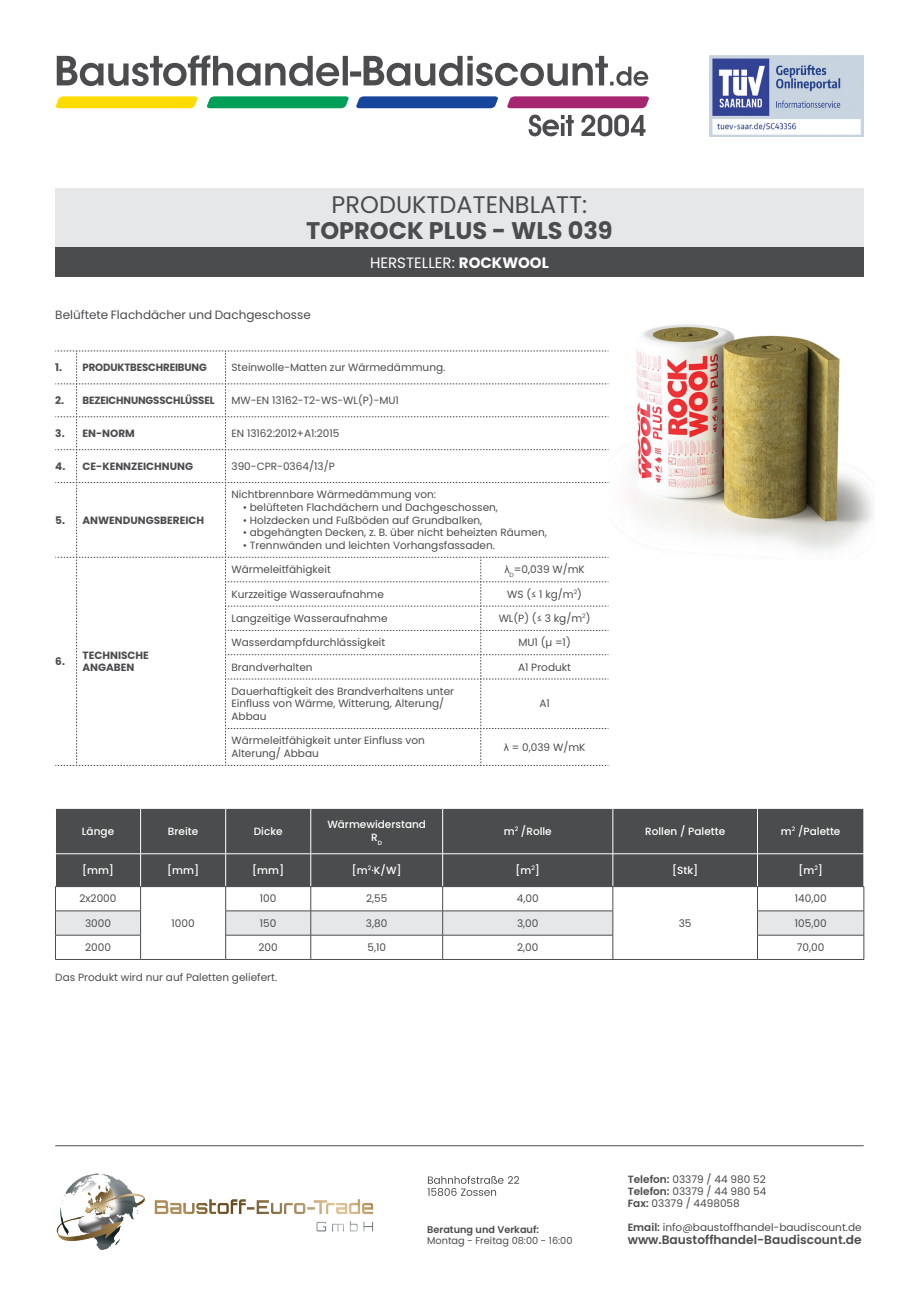
<style>
.page{position:relative;width:919px;height:1289px;background:#fff}
.page>*{position:absolute;margin:0;border:0;box-sizing:border-box;transform-origin:0 0}
.t1{font:24px "Poppins";color:#4b4c4d}
.t2{font:700 24px "Poppins";color:#4b4c4d}
.t3{font:15px "Poppins";color:#fff}
.t4{font:600 12.15px "Poppins";color:#4b4c4d}
.t5{font:12px "Poppins";color:#4b4c4d}
.t6{font:10.5px/12.6px "Poppins";color:#4b4c4d}
.t7{font:700 10.5px "Poppins";color:#4b4c4d}
.t8{font:500 10.5px "Poppins";color:#fff}
.t9{font:9.75px "Poppins";color:#4b4c4d}
.t10{font:600 9.75px "Poppins";color:#4b4c4d}
.s1{font-weight:700}
.s2{font-family:"Arial Unicode MS"}
.s3{font-weight:600}
</style>
<div class="page">
<div style="left:55px;top:188px;width:808px;height:59px;background:#e6e7e9"></div>
<div style="left:55px;top:247px;width:808px;height:30px;background:#4b4c4d"></div>
<hr style="left:55px;top:1145px;width:808px;height:1px;background:#4b4c4d">
<img style="left:56px;top:1173px;width:318px;height:77px">
<img style="left:709px;top:55px;width:154px;height:81px">
<svg style="left:645px;top:96px;width:4px;height:11px"></svg>
<svg style="left:57px;top:55px;width:588px;height:82px"></svg>
<svg style="left:199px;top:55px;width:449px;height:31px"></svg>
<svg style="left:427px;top:1175px;width:92px;height:20px"></svg>
<svg style="left:55px;top:351px;width:553px;height:415px"></svg>
<img style="left:629px;top:324px;width:245px;height:228px">
<div style="left:56px;top:809px;width:807px;height:77px;background:#4b4c4d"></div>
<hr style="left:140px;top:808px;width:1px;height:45px;background:#fff">
<hr style="left:225px;top:808px;width:1px;height:45px;background:#fff">
<hr style="left:310px;top:808px;width:1px;height:45px;background:#fff">
<hr style="left:442px;top:808px;width:1px;height:45px;background:#fff">
<hr style="left:612px;top:808px;width:1px;height:45px;background:#fff">
<hr style="left:757px;top:808px;width:1px;height:45px;background:#fff">
<hr style="left:55px;top:853px;width:86px;height:1px;background:#fff">
<hr style="left:141px;top:853px;width:85px;height:1px;background:#fff">
<hr style="left:140px;top:854px;width:1px;height:32px;background:#fff">
<hr style="left:226px;top:853px;width:85px;height:1px;background:#fff">
<hr style="left:225px;top:854px;width:1px;height:32px;background:#fff">
<hr style="left:311px;top:853px;width:131px;height:1px;background:#fff">
<hr style="left:310px;top:854px;width:1px;height:32px;background:#fff">
<hr style="left:442px;top:853px;width:170px;height:1px;background:#fff">
<hr style="left:442px;top:854px;width:1px;height:32px;background:#fff">
<hr style="left:612px;top:853px;width:145px;height:1px;background:#fff">
<hr style="left:612px;top:854px;width:1px;height:32px;background:#fff">
<hr style="left:757px;top:853px;width:107px;height:1px;background:#fff">
<hr style="left:757px;top:854px;width:1px;height:32px;background:#fff">
<svg style="left:55px;top:886px;width:809px;height:73px"></svg>
<hr style="left:55px;top:959px;width:86px;height:1px;background:#4b4c4d">
<hr style="left:141px;top:959px;width:85px;height:1px;background:#4b4c4d">
<hr style="left:226px;top:959px;width:85px;height:1px;background:#4b4c4d">
<hr style="left:311px;top:959px;width:131px;height:1px;background:#4b4c4d">
<hr style="left:442px;top:959px;width:170px;height:1px;background:#4b4c4d">
<hr style="left:612px;top:959px;width:145px;height:1px;background:#4b4c4d">
<hr style="left:757px;top:959px;width:107px;height:1px;background:#4b4c4d">
<p class="t1" style="left:331px;top:191px;width:257px">PRODUKTDATENBLATT:</p>
<p class="t2" style="left:306px;top:216px;width:308px">TOPROCK PLUS - WLS 039</p>
<p class="t3" style="left:370px;top:254px;width:180px">HERSTELLER: <span class="s1">ROCKWOOL</span></p>
<p class="t5" style="left:55px;top:308px;width:257px">Belüftete Flachdächer und Dachgeschosse</p>
<p class="t7" style="left:55px;top:361px;width:8px">1.</p>
<p class="t7" style="left:83px;top:361px;width:126px">PRODUKTBESCHREIBUNG</p>
<p class="t6" style="left:231px;top:361px;width:215px">Steinwolle-Matten zur Wärmedämmung.</p>
<p class="t7" style="left:55px;top:394px;width:10px">2.</p>
<p class="t7" style="left:83px;top:394px;width:133px">BEZEICHNUNGSSCHLÜSSEL</p>
<p class="t6" style="left:231px;top:394px;width:169px">MW-EN 13162-T2-WS-WL(P)-MU1</p>
<p class="t7" style="left:55px;top:427px;width:11px">3.</p>
<p class="t7" style="left:83px;top:427px;width:54px">EN-NORM</p>
<p class="t6" style="left:231px;top:427px;width:109px">EN 13162:2012+A1:2015</p>
<p class="t7" style="left:55px;top:460px;width:12px">4.</p>
<p class="t7" style="left:83px;top:460px;width:112px">CE-KENNZEICHNUNG</p>
<p class="t6" style="left:231px;top:460px;width:105px">390-CPR-0364/13/P</p>
<p class="t7" style="left:55px;top:514px;width:11px">5.</p>
<p class="t7" style="left:83px;top:514px;width:123px">ANWENDUNGSBEREICH</p>
<p class="t7" style="left:55px;top:655px;width:11px">6.</p>
<p class="t7" style="left:83px;top:649px;width:68px">TECHNISCHE</p>
<p class="t7" style="left:83px;top:661px;width:53px">ANGABEN</p>
<p class="t6" style="left:231px;top:488px;width:206px">Nichtbrennbare Wärmedämmung von:</p>
<p class="t6" style="left:243px;top:501px;width:257px">• belüfteten Flachdächern und Dachgeschossen,</p>
<p class="t6" style="left:243px;top:513px;width:241px">• Holzdecken und Fußböden auf Grundbalken,</p>
<p class="t6" style="left:243px;top:526px;width:305px">• abgehängten Decken, z. B. über nicht beheizten Räumen,</p>
<p class="t6" style="left:243px;top:539px;width:254px">• Trennwänden und leichten Vorhangsfassaden.</p>
<p class="t6" style="left:231px;top:563px;width:101px">Wärmeleitfähigkeit</p>
<p class="t6" style="left:504px;top:563px;width:82px"><span class="s2">λ</span><sub>D</sub>=0,039 W/mK</p>
<p class="t6" style="left:231px;top:587px;width:154px">Kurzzeitige Wasseraufnahme</p>
<p class="t6" style="left:507px;top:587px;width:76px">WS (≤ 1 kg/m<sup>2</sup>)</p>
<p class="t6" style="left:231px;top:612px;width:158px">Langzeitige Wasseraufnahme</p>
<p class="t6" style="left:498px;top:612px;width:93px">WL(P) (≤ 3 kg/m<sup>2</sup>)</p>
<p class="t6" style="left:231px;top:636px;width:155px">Wasserdampfdurchlässigkeit</p>
<p class="t6" style="left:518px;top:636px;width:54px">MU1 (µ =1)</p>
<p class="t6" style="left:231px;top:660px;width:83px">Brandverhalten</p>
<p class="t6" style="left:518px;top:660px;width:55px">A1 Produkt</p>
<p class="t6" style="left:231px;top:685px;width:224px">Dauerhaftigkeit des Brandverhaltens unter<br>Einfluss von Wärme, Witterung, Alterung/<br>Abbau</p>
<p class="t6" style="left:539px;top:697px;width:12px">A1</p>
<p class="t6" style="left:231px;top:734px;width:195px">Wärmeleitfähigkeit unter Einfluss von<br>Alterung/ Abbau</p>
<p class="t6" style="left:503px;top:740px;width:83px"><span class="s2">λ</span> = 0,039 W/mK</p>
<p class="t8" style="left:82px;top:825px;width:34px">Länge</p>
<p class="t8" style="left:168px;top:825px;width:32px">Breite</p>
<p class="t8" style="left:254px;top:825px;width:30px">Dicke</p>
<p class="t8" style="left:327px;top:818px;width:100px">Wärmewiderstand</p>
<p class="t8" style="left:371px;top:831px;width:12px">R<sub>D</sub></p>
<p class="t8" style="left:503px;top:825px;width:49px">m<sup>2</sup> /Rolle</p>
<p class="t8" style="left:645px;top:825px;width:81px">Rollen / Palette</p>
<p class="t8" style="left:780px;top:825px;width:61px">m<sup>2</sup> /Palette</p>
<p class="t8" style="left:82px;top:864px;width:33px">[mm]</p>
<p class="t8" style="left:167px;top:864px;width:33px">[mm]</p>
<p class="t8" style="left:252px;top:864px;width:33px">[mm]</p>
<p class="t8" style="left:352px;top:864px;width:51px">[m<sup>2</sup>·K/W]</p>
<p class="t8" style="left:515px;top:864px;width:26px">[m<sup>2</sup>]</p>
<p class="t8" style="left:672px;top:864px;width:28px">[Stk]</p>
<p class="t8" style="left:798px;top:864px;width:26px">[m<sup>2</sup>]</p>
<p class="t6" style="left:80px;top:892px;width:38px">2x2000</p>
<p class="t6" style="left:171px;top:916px;width:25px">1000</p>
<p class="t6" style="left:260px;top:892px;width:18px">100</p>
<p class="t6" style="left:366px;top:892px;width:23px">2,55</p>
<p class="t6" style="left:516px;top:892px;width:23px">4,00</p>
<p class="t6" style="left:794px;top:892px;width:33px">140,00</p>
<p class="t6" style="left:85px;top:916px;width:27px">3000</p>
<p class="t6" style="left:260px;top:916px;width:18px">150</p>
<p class="t6" style="left:366px;top:916px;width:23px">3,80</p>
<p class="t6" style="left:517px;top:916px;width:23px">3,00</p>
<p class="t6" style="left:794px;top:916px;width:33px">105,00</p>
<p class="t6" style="left:85px;top:941px;width:27px">2000</p>
<p class="t6" style="left:258px;top:941px;width:21px">200</p>
<p class="t6" style="left:367px;top:941px;width:20px">5,10</p>
<p class="t6" style="left:517px;top:941px;width:23px">2,00</p>
<p class="t6" style="left:796px;top:941px;width:29px">70,00</p>
<p class="t6" style="left:55px;top:971px;width:223px">Das Produkt wird nur auf Paletten geliefert.</p>
<p class="t6" style="left:678px;top:916px;width:14px">35</p>
<p class="t10" style="left:427px;top:1223px;width:113px">Beratung und Verkauf:</p>
<p class="t9" style="left:427px;top:1235px;width:147px">Montag - Freitag 08:00 - 16:00</p>
<p class="t6" style="left:627px;top:1173px;width:140px;line-height:12px;text-align:justify"><span class="s3">Telefon:</span> 03379 / 44 980 52<br><span class="s3">Telefon:</span> 03379 / 44 980 54<br><span class="s3">Fax:</span> 03379 / 4498058</p>
<p class="t6" style="left:627px;top:1220px;width:235px"><span class="s3">Email:</span> info@baustoffhandel-baudiscount.de</p>
<p class="t4" style="left:627px;top:1233px;width:235px">www.Baustoffhandel-Baudiscount.de</p>
</div>
